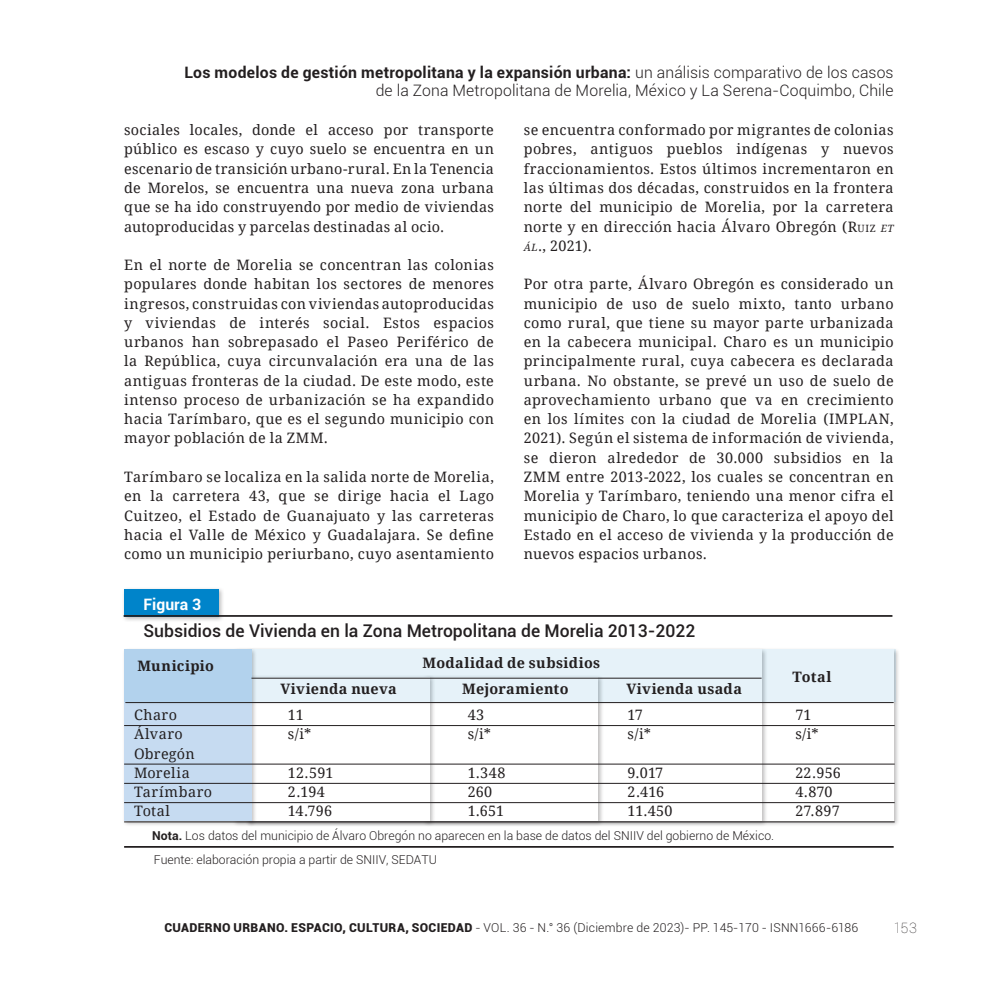
<style>
.page{position:relative;width:993px;height:993px;background:#fff}
.page>*{position:absolute;margin:0;border:0;box-sizing:border-box;transform-origin:0 0}
.t1{font:500 17.5px "Roboto";color:#231f20}
.t2{font:300 15.75px/17.5px "Roboto";letter-spacing:.01em;color:#231f20;text-align:right}
.NÚMERO_TABLA_GRÁFICO{font:700 15.75px "Roboto";color:#fff}
.TEXTO{font:14.35px/19.2px "Droid Serif";letter-spacing:.025em;color:#231f20;text-align:justify}
.TEXTO-2{font:700 14.35px "Droid Serif";letter-spacing:.02em;color:#231f20}
.t3{font:100 14.35px "Roboto";color:#231f20}
.EPÍGRAFES{font:300 12.25px "Roboto";color:#231f20}
.s1{font-weight:700}
.s2{font-style:inherit}
.s3{font-size:9.97px}
.s4{font-style:italic;font-size:9.97px}
.s5{font-weight:900}
</style>
<div class="page">
<div style="left:422px;top:675px;width:181px;height:151px;background:#231f20;opacity:.3"></div>
<div style="left:425px;top:677px;width:172px;height:143px;background:#fff"></div>
<div style="left:245px;top:675px;width:191px;height:151px;background:#231f20;opacity:.3"></div>
<div style="left:247px;top:677px;width:183px;height:143px;background:#fff"></div>
<div style="left:122px;top:647px;width:135px;height:179px;background:#231f20;opacity:.3"></div>
<div style="left:124px;top:649px;width:127px;height:171px;background:#c6dbf1"></div>
<hr style="left:124px;top:724px;width:770px;height:1px;background:#231f20">
<hr style="left:124px;top:763px;width:770px;height:1px;background:#231f20">
<hr style="left:124px;top:782px;width:770px;height:1px;background:#231f20">
<hr style="left:124px;top:801px;width:770px;height:1px;background:#231f20">
<hr style="left:124px;top:821px;width:770px;height:1px;background:#231f20">
<div style="left:122px;top:587px;width:103px;height:36px;background:#231f20;opacity:.3"></div>
<div style="left:124px;top:589px;width:95px;height:27px;background:#0084ca"></div>
<hr style="left:124px;top:615px;width:768px;height:1px;background:#231f20">
<hr style="left:124px;top:845px;width:769px;height:2px;background:#231f20">
<div style="left:122px;top:647px;width:778px;height:60px;background:#231f20;opacity:.3"></div>
<svg style="left:124px;top:649px;width:771px;height:52px;background:#daeaf4"></svg>
<hr style="left:251px;top:677px;width:510px;height:1px;background:#231f20">
<hr style="left:125px;top:702px;width:768px;height:1px;background:#231f20">
<p class="t2" style="left:184px;top:63px;width:710px"><span class="s1">Los modelos de gestión metropolitana y la expansión urbana:</span> un análisis comparativo de los casos de la Zona Metropolitana de Morelia, México y La Serena-Coquimbo, Chile</p>
<p class="TEXTO" style="left:124px;top:120px;width:371px">sociales locales, donde el acceso por transporte público es escaso y cuyo suelo se encuentra en un escenario de transición urbano-rural. En la Tenencia de Morelos, se encuentra una nueva zona urbana que se ha ido construyendo por medio de viviendas autoproducidas y parcelas destinadas al ocio.</p>
<p class="TEXTO" style="left:124px;top:255px;width:371px">En el norte de Morelia se concentran las colonias populares donde habitan los sectores de menores ingresos, construidas con viviendas autoproducidas y viviendas de interés social. Estos espacios urbanos han sobrepasado el Paseo Periférico de la República, cuya circunvalación era una de las antiguas fronteras de la ciudad. De este modo, este intenso proceso de urbanización se ha expandido hacia Tarímbaro, que es el segundo municipio con mayor población de la ZMM.</p>
<p class="TEXTO" style="left:124px;top:466px;width:371px">Tarímbaro se localiza en la salida norte de Morelia, en la carretera 43, que se dirige hacia el Lago Cuitzeo, el Estado de Guanajuato y las carreteras hacia el Valle de México y Guadalajara. Se define como un municipio periurbano, cuyo asentamiento</p>
<p class="NÚMERO_TABLA_GRÁFICO" style="left:143px;top:593px;width:59px">Figura 3</p>
<p class="TEXTO" style="left:523px;top:120px;width:371px">se encuentra conformado por migrantes de colonias pobres, antiguos pueblos indígenas y nuevos fraccionamientos. Estos últimos incrementaron en las últimas dos décadas, construidos en la frontera norte del municipio de Morelia, por la carretera norte y en dirección hacia Álvaro Obregón (<span class="s2">R</span><span class="s3">uiz</span> <span class="s4">et ál</span>., <span class="s2">2021</span>).</p>
<p class="TEXTO" style="left:523px;top:274px;width:371px">Por otra parte, Álvaro Obregón es considerado un municipio de uso de suelo mixto, tanto urbano como rural, que tiene su mayor parte urbanizada en la cabecera municipal. Charo es un municipio principalmente rural, cuya cabecera es declarada urbana. No obstante, se prevé un uso de suelo de aprovechamiento urbano que va en crecimiento en los límites con la ciudad de Morelia (<span class="s2">IMPLAN</span></p>
<p class="TEXTO" style="left:523px;top:409px;width:371px;text-indent:366px"><span class="s2">, 2021</span>). Según el sistema de información de vivienda, se dieron alrededor de 30.000 subsidios en la ZMM entre 2013-2022, los cuales se concentran en Morelia y Tarímbaro, teniendo una menor cifra el municipio de Charo, lo que caracteriza el apoyo del Estado en el acceso de vivienda y la producción de nuevos espacios urbanos.</p>
<p class="t1" style="left:143px;top:618px;width:553px">Subsidios de Vivienda en la Zona Metropolitana de Morelia 2013-2022</p>
<p class="TEXTO-2" style="left:137px;top:655px;width:78px">Municipio</p>
<p class="TEXTO" style="left:134px;top:704px;width:45px">Charo</p>
<p class="TEXTO" style="left:134px;top:724px;width:62px">Álvaro<br>Obregón</p>
<p class="TEXTO" style="left:134px;top:762px;width:57px">Morelia</p>
<p class="TEXTO" style="left:134px;top:781px;width:80px">Tarímbaro</p>
<p class="TEXTO" style="left:134px;top:801px;width:37px">Total</p>
<p class="TEXTO-2" style="left:422px;top:653px;width:179px">Modalidad de subsidios</p>
<p class="TEXTO-2" style="left:280px;top:678px;width:118px">Vivienda nueva</p>
<p class="TEXTO-2" style="left:462px;top:678px;width:108px">Mejoramiento</p>
<p class="TEXTO-2" style="left:626px;top:678px;width:117px">Vivienda usada</p>
<p class="TEXTO" style="left:288px;top:704px;width:17px">11</p>
<p class="TEXTO" style="left:288px;top:724px;width:25px">s/i*</p>
<p class="TEXTO" style="left:288px;top:762px;width:47px">12.591</p>
<p class="TEXTO" style="left:288px;top:781px;width:38px">2.194</p>
<p class="TEXTO" style="left:288px;top:801px;width:46px">14.796</p>
<p class="TEXTO" style="left:467px;top:704px;width:18px">43</p>
<p class="TEXTO" style="left:467px;top:724px;width:25px">s/i*</p>
<p class="TEXTO" style="left:467px;top:762px;width:39px">1.348</p>
<p class="TEXTO" style="left:467px;top:781px;width:26px">260</p>
<p class="TEXTO" style="left:467px;top:801px;width:38px">1.651</p>
<p class="TEXTO" style="left:627px;top:704px;width:17px">17</p>
<p class="TEXTO" style="left:627px;top:724px;width:25px">s/i*</p>
<p class="TEXTO" style="left:627px;top:762px;width:37px">9.017</p>
<p class="TEXTO" style="left:627px;top:781px;width:38px">2.416</p>
<p class="TEXTO" style="left:627px;top:801px;width:46px">11.450</p>
<p class="EPÍGRAFES" style="left:152px;top:827px;width:623px"><span class="s1">Nota.</span> Los datos del municipio de Álvaro Obregón no aparecen en la base de datos del SNIIV del gobierno de México.</p>
<p class="EPÍGRAFES" style="left:154px;top:850px;width:284px">Fuente: elaboración propia a partir de SNIIV, SEDATU</p>
<p class="TEXTO-2" style="left:792px;top:666px;width:40px">Total</p>
<p class="TEXTO" style="left:795px;top:704px;width:18px">71</p>
<p class="TEXTO" style="left:795px;top:724px;width:25px">s/i*</p>
<p class="TEXTO" style="left:795px;top:762px;width:47px">22.956</p>
<p class="TEXTO" style="left:795px;top:781px;width:39px">4.870</p>
<p class="TEXTO" style="left:795px;top:801px;width:46px">27.897</p>
<p class="EPÍGRAFES" style="left:164px;top:918px;width:695px"><span class="s5">CUADERNO URBANO. ESPACIO, CULTURA, SOCIEDAD</span> - VOL. 36 - N.° 36 (Diciembre de 2023)- PP. 145-170 - ISNN1666-6186</p>
<p class="t3" style="left:893px;top:917px;width:25px">153</p>
</div>
